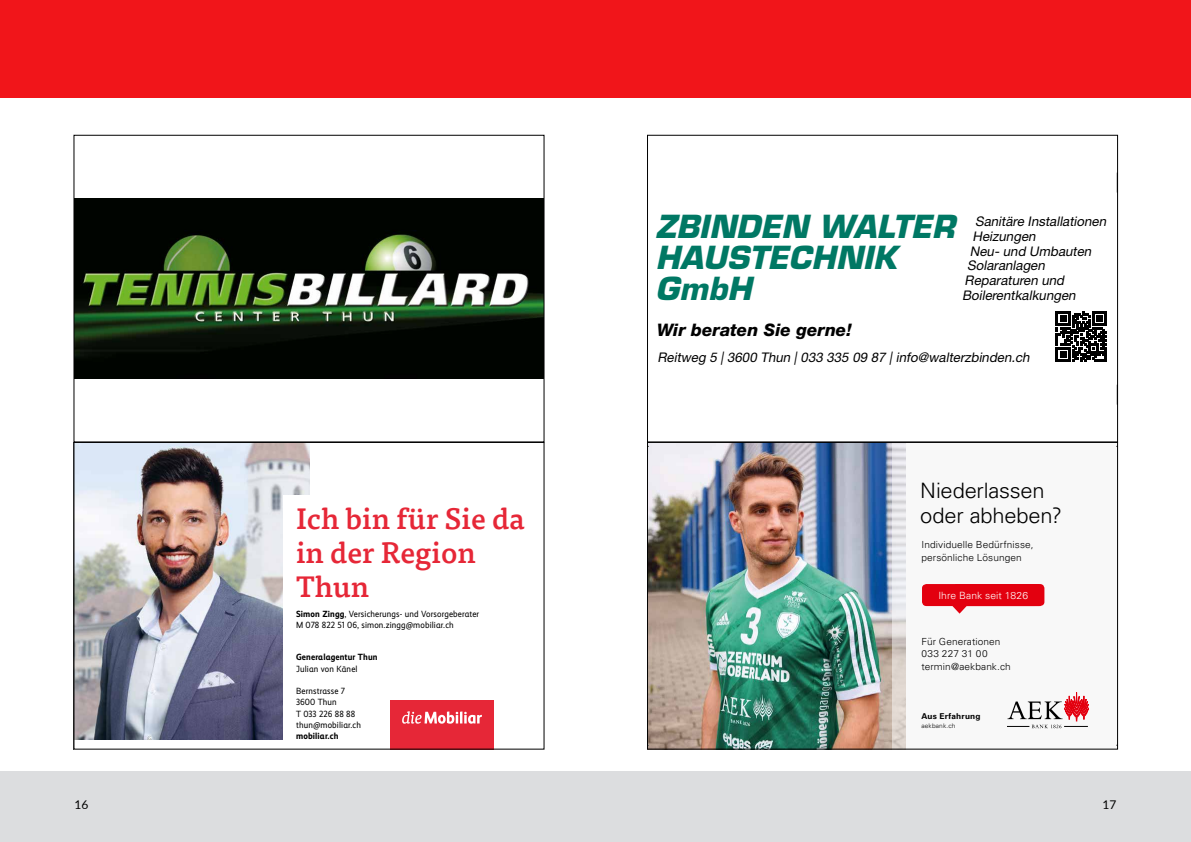
<style>
.page{position:relative;width:1191px;height:842px;background:#fff}
.page>*{position:absolute;margin:0;border:0;box-sizing:border-box;transform-origin:0 0}
.t1{font:italic 700 31px/31px "Eurostile";color:#007864}
.t2{font:500 29.3px/33.8px "Tisa Pro";color:#e62737}
.t3{font:300 21.3px/25.6px "Univers LT Pro 45";letter-spacing:-.01em;color:#000}
.t4{font:italic 800 17.3px "Helvetica Neue LT Std";color:#000}
.t5{font:italic 13.3px "Helvetica Neue LT Std";color:#000}
.t6{font:12px "Lato";color:#000}
.t7{font:300 10px "Univers LT Pro 45";letter-spacing:.005em;color:#fff}
.t8{font:300 9.8px/12.3px "Univers LT Pro 45";letter-spacing:.01em;color:#000}
.t9{font:9px/11.3px "Mobiliar Realist";letter-spacing:.015em;color:#000}
.t10{font:700 9px "Mobiliar Realist";letter-spacing:.015em;color:#000}
.t11{font:700 8.1px "Univers LT Pro 65";letter-spacing:.025em;color:#000}
.t12{font:300 6.4px "Univers LT Pro 45";letter-spacing:.02em;color:#000}
.s1{font-weight:700}
</style>
<div class="page">
<div style="left:0;top:0;width:1191px;height:98px;background:#f1151a"></div>
<div style="left:0;top:771px;width:1191px;height:71px;background:#dcdddf"></div>
<img style="left:76px;top:444px;width:418px;height:303px">
<div style="left:74px;top:442px;width:470px;height:307px;border:1px solid #000"></div>
<svg style="left:73px;top:135px;width:471px;height:307px"></svg>
<svg style="left:1056px;top:312px;width:50px;height:50px"></svg>
<svg style="left:1117px;top:173px;width:1px;height:20px"></svg>
<svg style="left:1117px;top:385px;width:1px;height:20px"></svg>
<div style="left:647px;top:135px;width:470px;height:307px;border:1px solid #000"></div>
<img style="left:649px;top:444px;width:243px;height:303px">
<svg style="left:892px;top:444px;width:14px;height:303px;background:#e1dddd"></svg>
<div style="left:906px;top:442px;width:211px;height:307px;background:#f8f8f8"></div>
<svg style="left:1007px;top:692px;width:81px;height:36px"></svg>
<svg style="left:922px;top:584px;width:122px;height:29px"></svg>
<div style="left:647px;top:442px;width:470px;height:307px;border:1px solid #000"></div>
<h1 class="t1" style="left:655px;top:211px;width:301px">ZBINDEN WALTER<br>HAUSTECHNIK<br>GmbH</h1>
<p class="t5" style="left:975px;top:213px;width:135px">Sanitäre Installationen</p>
<p class="t5" style="left:972px;top:228px;width:67px">Heizungen</p>
<p class="t5" style="left:970px;top:243px;width:126px">Neu- und Umbauten</p>
<p class="t5" style="left:967px;top:258px;width:82px">Solaranlagen</p>
<p class="t5" style="left:964px;top:273px;width:104px">Reparaturen und</p>
<p class="t5" style="left:962px;top:287px;width:118px">Boilerentkalkungen</p>
<h3 class="t4" style="left:657px;top:320px;width:196px">Wir beraten Sie gerne!</h3>
<h2 class="t2" style="left:296px;top:500px;width:230px">Ich bin für Sie da in der Region<br>Thun</h2>
<p class="t9" style="left:296px;top:608px;width:185px"><span class="s1">Simon Zingg</span>, Versicherungs- und Vorsorgeberater<br>M 078 822 51 06, simon.zingg@mobiliar.ch</p>
<p class="t10" style="left:296px;top:652px;width:83px">Generalagentur Thun</p>
<p class="t9" style="left:296px;top:663px;width:63px">Julian von Känel</p>
<p class="t9" style="left:296px;top:685px;width:66px">Bernstrasse 7<br>3600 Thun<br>T 033 226 88 88 thun@mobiliar.ch</p>
<p class="t10" style="left:296px;top:731px;width:44px">mobiliar.ch</p>
<p class="t5" style="left:657px;top:349px;width:376px">Reitweg 5 | 3600 Thun | 033 335 09 87 | info@walterzbinden.ch</p>
<h3 class="t3" style="left:920px;top:477px;width:143px">Niederlassen oder abheben?</h3>
<p class="t8" style="left:921px;top:537px;width:114px;line-height:13.5px">Individuelle Bedürfnisse, persönliche Lösungen</p>
<p class="t7" style="left:938px;top:589px;width:91px">Ihre Bank seit 1826</p>
<p class="t8" style="left:921px;top:635px;width:91px">Für Generationen<br>033 227 31 00 termin@aekbank.ch</p>
<p class="t11" style="left:921px;top:710px;width:61px">Aus Erfahrung</p>
<p class="t12" style="left:921px;top:722px;width:36px">aekbank.ch</p>
<p class="t6" style="left:74px;top:796px;width:15px">16</p>
<p class="t6" style="left:1102px;top:796px;width:15px">17</p>
</div>
